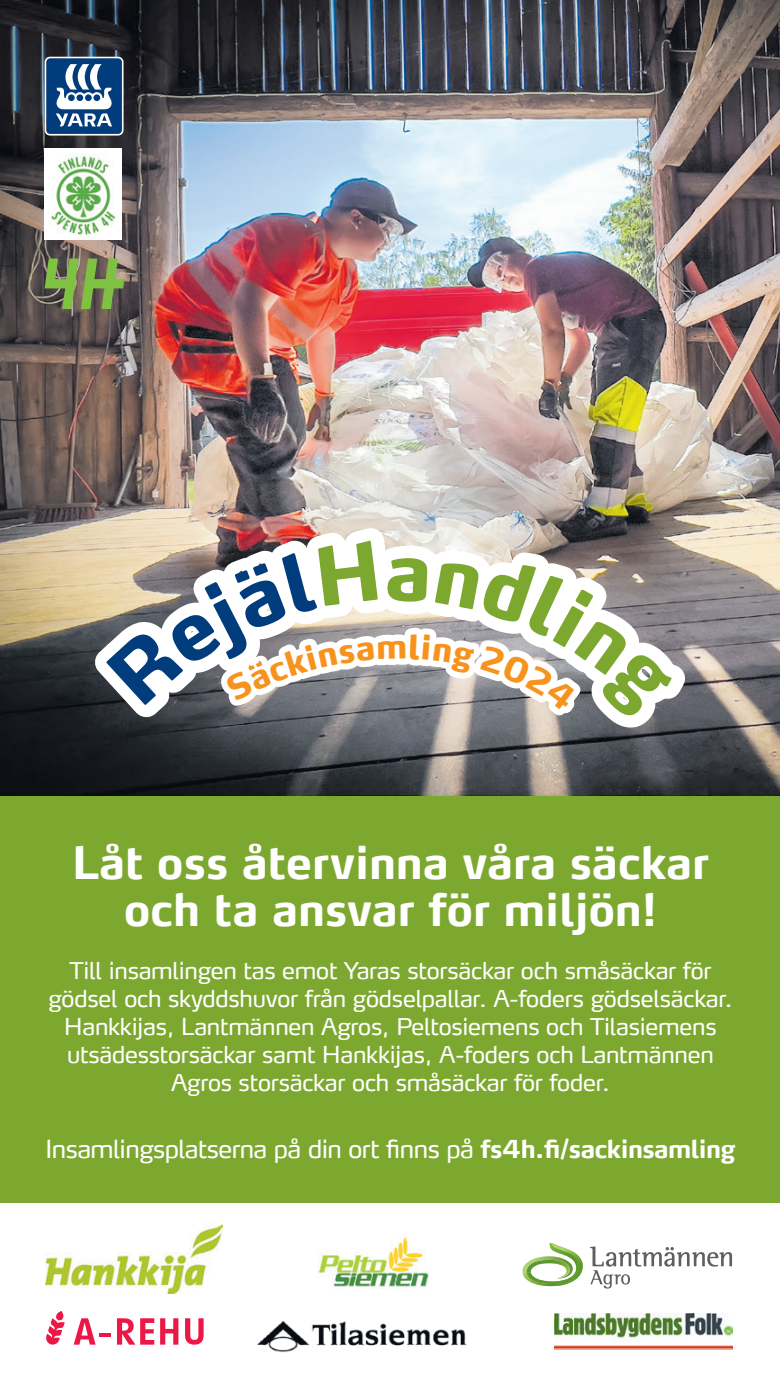
<style>
.page{position:relative;width:780px;height:1382px;background:#fff}
.page>*{position:absolute;margin:0;border:0;box-sizing:border-box;transform-origin:0 0}
.t1{font:700 44.25px/47.8px "Yara Max LF";color:#fff;text-align:center}
.t2{font:25.25px "Yara Max LF";color:#fff}
.t3{font:24.75px "Yara Max LF";letter-spacing:-.02em;color:#fff}
.t4{font:23px/28px "Yara Max LF";letter-spacing:-.01em;color:#fff;text-align:center}
.s1{font-weight:700}
</style>
<div class="page">
<div style="left:0;top:783px;width:780px;height:420px;background:#7da830"></div>
<img style="left:0;top:0;width:780px;height:796px">
<img style="left:45px;top:148px;width:76px;height:92px">
<svg style="left:45px;top:259px;width:79px;height:50px;background:#738e4c"></svg>
<svg style="left:45px;top:57px;width:78px;height:79px"></svg>
<svg style="left:46px;top:1311px;width:19px;height:34px"></svg>
<svg style="left:74px;top:1318px;width:22px;height:27px"></svg>
<hr style="left:99px;top:1333px;width:12px;height:4px;background:#ed1747">
<svg style="left:117px;top:1318px;width:37px;height:27px"></svg>
<svg style="left:160px;top:1318px;width:18px;height:27px"></svg>
<svg style="left:185px;top:1318px;width:19px;height:27px"></svg>
<img style="left:318px;top:1237px;width:110px;height:50px">
<img style="left:45px;top:1224px;width:177px;height:70px">
<img style="left:257px;top:1321px;width:210px;height:32px">
<svg style="left:522px;top:1244px;width:61px;height:42px"></svg>
<svg style="left:590px;top:1246px;width:142px;height:42px"></svg>
<img style="left:555px;top:1313px;width:177px;height:36px">
<svg style="left:72px;top:460px;width:648px;height:305px"></svg>
<h1 class="t1" style="left:72px;top:838px;width:638px">Låt oss återvinna våra säckar och ta ansvar för miljön!</h1>
<p class="t4" style="left:48px;top:956px;width:685px">Till insamlingen tas emot Yaras storsäckar och småsäckar för gödsel och skyddshuvor från gödselpallar. A-foders gödselsäckar.<br>Hankkijas, Lantmännen Agros, Peltosiemens och Tilasiemens utsädesstorsäckar samt Hankkijas, A-foders och Lantmännen Agros storsäckar och småsäckar för foder.</p>
<p class="t3" style="left:45px;top:1134px;width:691px">Insamlingsplatserna på din ort finns på <span class="s1">fs4h.fi/sackinsamling</span></p>
<p class="t2" style="left:28px;top:1135px;width:260px">Insamlingsplatserna p</p>
<p class="t2" style="left:352px;top:1135px;width:394px">ort finns på fs4h.fi/sackinsamling</p>
</div>
